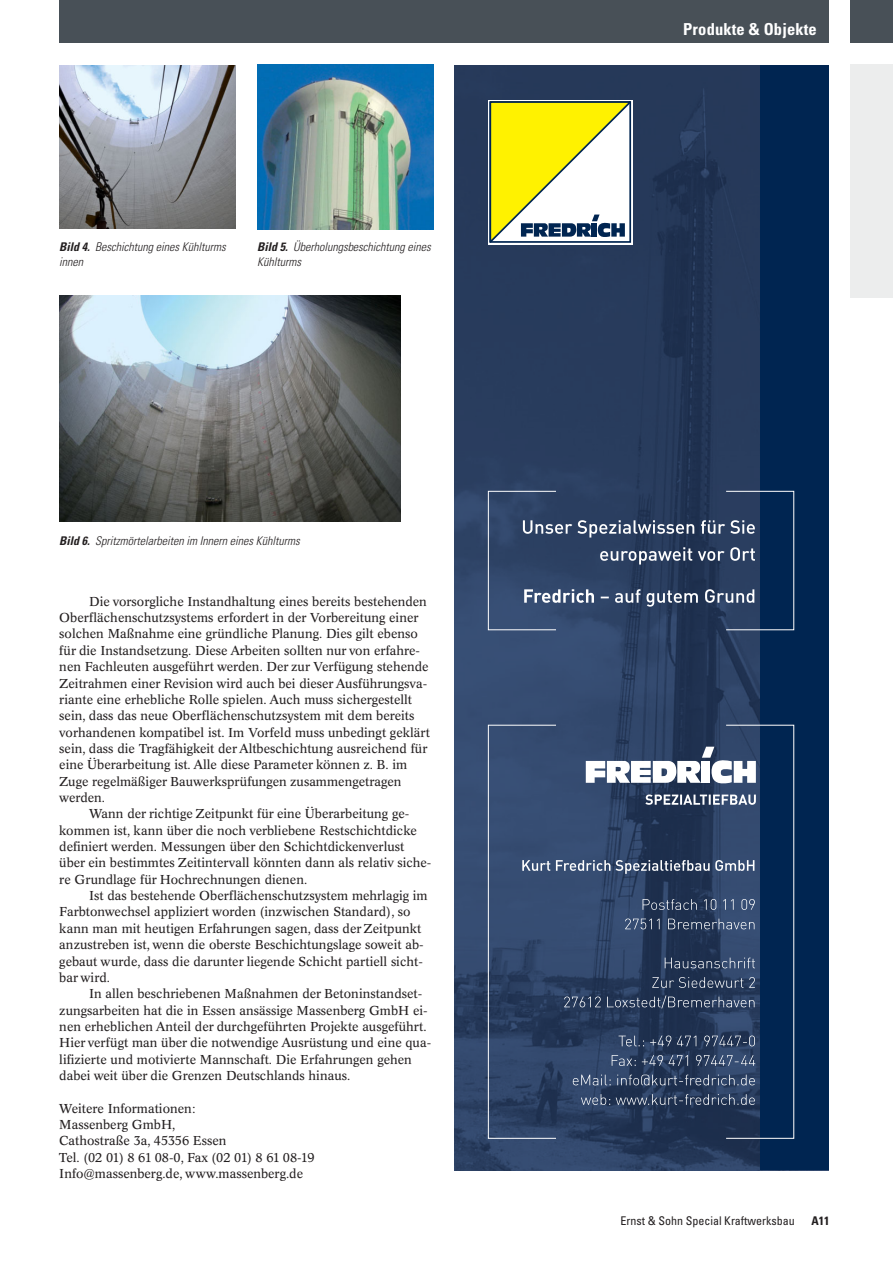
<style>
.page{position:relative;width:893px;height:1263px;background:#fff}
.page>*{position:absolute;margin:0;border:0;box-sizing:border-box;transform-origin:0 0}
.t1{font:700 condensed 16.5px "Univers";letter-spacing:.01em;color:#fff}
.t2{font:12.75px/16.4px "Concorde BQ";color:#231f20}
.t3{font:italic 300 condensed 12px/15px "Univers";color:#231f20}
.t4{font:condensed 12px "Univers";color:#231f20}
.t5{font:700 condensed 12px "Univers";color:#231f20}
.s1{font-weight:700}
</style>
<div class="page">
<div style="left:850px;top:1px;width:43px;height:42px;background:#485057"></div>
<div style="left:850px;top:64px;width:43px;height:234px;background:#eceded"></div>
<div style="left:59px;top:1px;width:770px;height:42px;background:#485057"></div>
<img style="left:455px;top:66px;width:305px;height:1104px">
<div style="left:760px;top:66px;width:68px;height:1104px;background:#002551"></div>
<svg style="left:522px;top:860px;width:232px;height:14px;background:#61718b"></svg>
<svg style="left:643px;top:899px;width:112px;height:11px"></svg>
<svg style="left:625px;top:918px;width:129px;height:11px"></svg>
<svg style="left:665px;top:958px;width:90px;height:10px"></svg>
<svg style="left:652px;top:977px;width:103px;height:11px"></svg>
<svg style="left:564px;top:995px;width:190px;height:13px;background:#42526d"></svg>
<svg style="left:619px;top:1035px;width:136px;height:11px"></svg>
<svg style="left:612px;top:1055px;width:143px;height:11px;background:#485a77"></svg>
<svg style="left:573px;top:1075px;width:182px;height:10px;background:#4d5e7a"></svg>
<svg style="left:581px;top:1094px;width:174px;height:11px;background:#465671"></svg>
<svg style="left:523px;top:520px;width:232px;height:17px;background:#5c6b84"></svg>
<svg style="left:600px;top:547px;width:155px;height:17px;background:#596881"></svg>
<svg style="left:524px;top:589px;width:70px;height:14px"></svg>
<svg style="left:601px;top:589px;width:153px;height:18px;background:#566680"></svg>
<svg style="left:586px;top:747px;width:170px;height:37px"></svg>
<svg style="left:645px;top:794px;width:111px;height:11px"></svg>
<div style="left:488px;top:725px;width:68px;height:414px;border:1px solid #fff"></div>
<div style="left:488px;top:491px;width:68px;height:139px;border:1px solid #fff"></div>
<svg style="left:489px;top:100px;width:145px;height:146px"></svg>
<img style="left:59px;top:65px;width:177px;height:164px">
<img style="left:257px;top:64px;width:176px;height:165px">
<img style="left:59px;top:295px;width:341px;height:227px">
<p class="t3" style="left:59px;top:240px;width:170px"><span class="s1">Bild 4.</span> Beschichtung eines Kühlturms innen</p>
<p class="t3" style="left:257px;top:240px;width:178px"><span class="s1">Bild 5.</span> Überholungsbeschichtung eines<br>Kühlturms</p>
<p class="t3" style="left:59px;top:535px;width:244px"><span class="s1">Bild 6.</span> Spritzmörtelarbeiten im Innern eines Kühlturms</p>
<p class="t2" style="left:89px;top:594px;width:339px">Die vorsorgliche Instandhaltung eines bereits bestehenden</p>
<p class="t2" style="left:59px;top:610px;width:361px">Oberflächenschutzsystems erfordert in der Vorbereitung einer</p>
<p class="t2" style="left:59px;top:627px;width:360px">solchen Maßnahme eine gründliche Planung. Dies gilt ebenso</p>
<p class="t2" style="left:59px;top:643px;width:362px">für die Instandsetzung. Diese Arbeiten sollten nur von erfahre-</p>
<p class="t2" style="left:59px;top:659px;width:371px">nen Fachleuten ausgeführt werden. Der zur Verfügung stehende</p>
<p class="t2" style="left:59px;top:676px;width:370px">Zeitrahmen einer Revision wird auch bei dieser Ausführungsva-</p>
<p class="t2" style="left:59px;top:692px;width:354px">riante eine erhebliche Rolle spielen. Auch muss sichergestellt</p>
<p class="t2" style="left:59px;top:708px;width:357px">sein, dass das neue Oberflächenschutzsystem mit dem bereits</p>
<p class="t2" style="left:59px;top:725px;width:372px">vorhandenen kompatibel ist. Im Vorfeld muss unbedingt geklärt</p>
<p class="t2" style="left:59px;top:741px;width:370px">sein, dass die Tragfähigkeit der Altbeschichtung ausreichend für</p>
<p class="t2" style="left:59px;top:757px;width:349px">eine Überarbeitung ist. Alle diese Parameter können z. B. im</p>
<p class="t2" style="left:59px;top:774px;width:344px">Zuge regelmäßiger Bauwerksprüfungen zusammengetragen</p>
<p class="t2" style="left:59px;top:790px;width:47px">werden.</p>
<p class="t2" style="left:89px;top:807px;width:322px">Wann der richtige Zeitpunkt für eine Überarbeitung ge-</p>
<p class="t2" style="left:59px;top:823px;width:359px">kommen ist, kann über die noch verbliebene Restschichtdicke</p>
<p class="t2" style="left:59px;top:839px;width:347px">definiert werden. Messungen über den Schichtdickenverlust</p>
<p class="t2" style="left:59px;top:856px;width:374px">über ein bestimmtes Zeitintervall könnten dann als relativ siche-</p>
<p class="t2" style="left:59px;top:872px;width:249px">re Grundlage für Hochrechnungen dienen.</p>
<p class="t2" style="left:89px;top:888px;width:340px">Ist das bestehende Oberflächenschutzsystem mehrlagig im</p>
<p class="t2" style="left:59px;top:905px;width:353px">Farbtonwechsel appliziert worden (inzwischen Standard), so</p>
<p class="t2" style="left:59px;top:921px;width:364px">kann man mit heutigen Erfahrungen sagen, dass der Zeitpunkt</p>
<p class="t2" style="left:59px;top:937px;width:366px">anzustreben ist, wenn die oberste Beschichtungslage soweit ab-</p>
<p class="t2" style="left:59px;top:954px;width:365px">gebaut wurde, dass die darunter liegende Schicht partiell sicht-</p>
<p class="t2" style="left:59px;top:970px;width:52px">bar wird.</p>
<p class="t2" style="left:89px;top:986px;width:335px">In allen beschriebenen Maßnahmen der Betoninstandset-</p>
<p class="t2" style="left:59px;top:1003px;width:370px">zungsarbeiten hat die in Essen ansässige Massenberg GmbH ei-</p>
<p class="t2" style="left:59px;top:1019px;width:369px">nen erheblichen Anteil der durchgeführten Projekte ausgeführt.</p>
<p class="t2" style="left:59px;top:1035px;width:373px">Hier verfügt man über die notwendige Ausrüstung und eine qua-</p>
<p class="t2" style="left:59px;top:1052px;width:354px">lifizierte und motivierte Mannschaft. Die Erfahrungen gehen</p>
<p class="t2" style="left:59px;top:1068px;width:292px">dabei weit über die Grenzen Deutschlands hinaus.</p>
<p class="t2" style="left:59px;top:1101px;width:257px">Weitere Informationen:<br>Massenberg GmbH,<br>Cathostraße 3a, 45356 Essen<br>Tel. (02 01) 8 61 08-0, Fax (02 01) 8 61 08-19<br>Info@massenberg.de, www.massenberg.de</p>
<p class="t1" style="left:683px;top:23px;width:135px">Produkte &amp; Objekte</p>
<p class="t4" style="left:620px;top:1216px;width:176px">Ernst &amp; Sohn Special Kraftwerksbau</p>
<p class="t5" style="left:811px;top:1216px;width:19px">A11</p>
</div>
